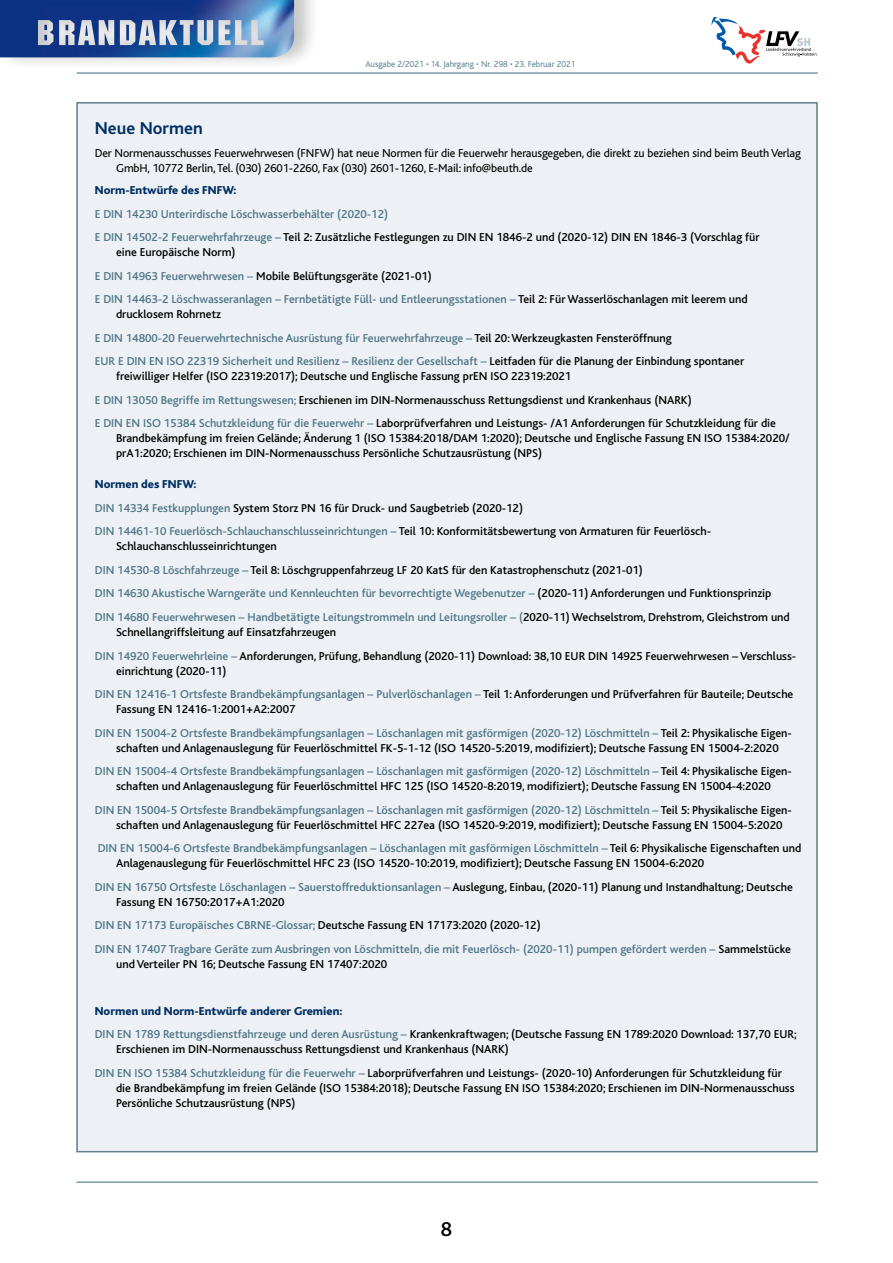
<style>
.page{position:relative;width:893px;height:1263px;background:#fff}
.page>*{position:absolute;margin:0;border:0;box-sizing:border-box;transform-origin:0 0}
.t1{font:500 21px "Bliss";color:#000}
.t2{font:700 18px "Bliss";color:#013064}
.t3{font:500 12px/23.5px "Bliss";color:#000}
.t4{font:500 12px/23.5px "Bliss";color:#4f7686}
.t5{font:12px/15px "Bliss";letter-spacing:-.01em;color:#000}
.t6{font:800 12px "Bliss";color:#013064}
.t7{font:300 9px "Bliss";color:#4f7686}
.s1{color:#000}
.s2{color:#4f7686}
.s3{font-weight:800;color:#013064}
</style>
<div class="page">
<hr style="left:77px;top:1181px;width:741px;height:2px;background:#789bad">
<hr style="left:77px;top:72px;width:741px;height:2px;background:#789bad">
<svg style="left:711px;top:17px;width:105px;height:47px"></svg>
<div style="left:0;top:0;width:320px;height:71px;background:#000;opacity:.22"></div>
<img style="left:0;top:0;width:294px;height:57px">
<div style="left:77px;top:103px;width:740px;height:1049px;background:#edf0f4"></div>
<p class="t7" style="left:365px;top:59px;width:211px">Ausgabe 2/2021 • 14. Jahrgang • Nr. 298 • 23. Februar 2021</p>
<h2 class="t2" style="left:95px;top:119px;width:109px">Neue Normen</h2>
<p class="t5" style="left:116px;top:146px;width:686px;text-indent:-21px">Der Normenausschusses Feuerwehrwesen (FNFW) hat neue Normen für die Feuerwehr herausgegeben, die direkt zu beziehen sind beim Beuth Verlag<br>GmbH, 10772 Berlin, Tel. (030) 2601-2260, Fax (030) 2601-1260, E-Mail: info@beuth.de</p>
<p class="t6" style="left:95px;top:184px;width:143px">Norm-Entwürfe des FNFW:</p>
<p class="t4" style="left:95px;top:202px;width:666px">E DIN 14230 Unterirdische Löschwasserbehälter (2020-12)<br>E DIN 14502-2 Feuerwehrfahrzeuge – <span class="s1">Teil 2: Zusätzliche Festlegungen zu DIN EN 1846-2 und (2020-12) DIN EN 1846-3 (Vorschlag für</span></p>
<p class="t4" style="left:95px;top:241px;width:654px;text-indent:21px"><span class="s1">eine Europäische Norm)<br></span>E DIN 14963 Feuerwehrwesen – <span class="s1">Mobile Belüftungsgeräte (2021-01)<br></span>E DIN 14463-2 Löschwasseranlagen – Fernbetätigte Füll- und Entleerungsstationen – <span class="s1">Teil 2: Für Wasserlöschanlagen mit leerem und</span></p>
<p class="t4" style="left:95px;top:303px;width:651px;text-indent:21px"><span class="s1">drucklosem Rohrnetz<br></span>E DIN 14800-20 Feuerwehrtechnische Ausrüstung für Feuerwehrfahrzeuge – <span class="s1">Teil 20: Werkzeugkasten Fensteröffnung<br></span>EUR E DIN EN ISO 22319 Sicherheit und Resilienz – Resilienz der Gesellschaft – <span class="s1">Leitfaden für die Planung der Einbindung spontaner</span></p>
<p class="t3" style="left:95px;top:365px;width:683px;text-indent:21px">freiwilliger Helfer (ISO 22319:2017); Deutsche und Englische Fassung prEN ISO 22319:2021<br><span class="s2">E DIN 13050 Begriffe im Rettungswesen;</span> Erschienen im DIN-Normenausschuss Rettungsdienst und Krankenhaus (NARK)<br><span class="s2">E DIN EN ISO 15384 Schutzkleidung für die Feuerwehr –</span> Laborprüfverfahren und Leistungs- /A1 Anforderungen für Schutzkleidung für die</p>
<p class="t3" style="left:116px;top:431px;width:675px;line-height:15px">Brandbekämpfung im freien Gelände; Änderung 1 (ISO 15384:2018/DAM 1:2020); Deutsche und Englische Fassung EN ISO 15384:2020/ prA1:2020; Erschienen im DIN-Normenausschuss Persönliche Schutzausrüstung (NPS)</p>
<p class="t3" style="left:95px;top:473px;width:618px"><span class="s3">Normen des FNFW:<br></span><span class="s2">DIN 14334 Festkupplungen</span> System Storz PN 16 für Druck- und Saugbetrieb (2020-12)<br><span class="s2">DIN 14461-10 Feuerlösch-Schlauchanschlusseinrichtungen –</span> Teil 10: Konformitätsbewertung von Armaturen für Feuerlösch-</p>
<p class="t3" style="left:95px;top:535px;width:696px;text-indent:21px">Schlauchanschlusseinrichtungen<br><span class="s2">DIN 14530-8 Löschfahrzeuge –</span> Teil 8: Löschgruppenfahrzeug LF 20 KatS für den Katastrophenschutz (2021-01)<br><span class="s2">DIN 14630 Akustische Warngeräte und Kennleuchten für bevorrechtigte Wegebenutzer –</span> (2020-11) Anforderungen und Funktionsprinzip <span class="s2">DIN 14680 Feuerwehrwesen – Handbetätigte Leitungstrommeln und Leitungsroller – (</span>2020-11) Wechselstrom, Drehstrom, Gleichstrom und</p>
<p class="t3" style="left:95px;top:620px;width:703px;text-indent:21px">Schnellangriffsleitung auf Einsatzfahrzeugen<br><span class="s2">DIN 14920 Feuerwehrleine –</span> Anforderungen, Prüfung, Behandlung (2020-11) Download: 38,10 EUR DIN 14925 Feuerwehrwesen – Verschluss-</p>
<p class="t3" style="left:95px;top:659px;width:700px;text-indent:21px">einrichtung (2020-11)<br><span class="s2">DIN EN 12416-1 Ortsfeste Brandbekämpfungsanlagen – Pulverlöschanlagen –</span> Teil 1: Anforderungen und Prüfverfahren für Bauteile; Deutsche</p>
<p class="t4" style="left:95px;top:697px;width:699px;text-indent:21px"><span class="s1">Fassung EN 12416-1:2001+A2:2007<br></span>DIN EN 15004-2 Ortsfeste Brandbekämpfungsanlagen – Löschanlagen mit gasförmigen (2020-12) Löschmitteln – <span class="s1">Teil 2: Physikalische Eigen-</span></p>
<p class="t3" style="left:95px;top:736px;width:699px;text-indent:21px">schaften und Anlagenauslegung für Feuerlöschmittel FK-5-1-12 (ISO 14520-5:2019, modifiziert); Deutsche Fassung EN 15004-2:2020<br><span class="s2">DIN EN 15004-4 Ortsfeste Brandbekämpfungsanlagen – Löschanlagen mit gasförmigen (2020-12) Löschmitteln –</span> Teil 4: Physikalische Eigen-</p>
<p class="t3" style="left:95px;top:774px;width:699px;text-align:center">schaften und Anlagenauslegung für Feuerlöschmittel HFC 125 (ISO 14520-8:2019, modifiziert); Deutsche Fassung EN 15004-4:2020<br><span class="s2">DIN EN 15004-5 Ortsfeste Brandbekämpfungsanlagen – Löschanlagen mit gasförmigen (2020-12) Löschmitteln –</span> Teil 5: Physikalische Eigen-</p>
<p class="t3" style="left:98px;top:813px;width:705px;text-align:center">schaften und Anlagenauslegung für Feuerlöschmittel HFC 227ea (ISO 14520-9:2019, modifiziert); Deutsche Fassung EN 15004-5:2020<br><span class="s2">DIN EN 15004-6 Ortsfeste Brandbekämpfungsanlagen – Löschanlagen mit gasförmigen Löschmitteln –</span> Teil 6: Physikalische Eigenschaften und</p>
<p class="t3" style="left:95px;top:852px;width:700px;text-indent:21px">Anlagenauslegung für Feuerlöschmittel HFC 23 (ISO 14520-10:2019, modifiziert); Deutsche Fassung EN 15004-6:2020<br><span class="s2">DIN EN 16750 Ortsfeste Löschanlagen – Sauerstoffreduktionsanlagen –</span> Auslegung, Einbau, (2020-11) Planung und Instandhaltung; Deutsche</p>
<p class="t4" style="left:95px;top:890px;width:698px;text-indent:21px"><span class="s1">Fassung EN 16750:2017+A1:2020<br></span>DIN EN 17173 Europäisches CBRNE-Glossar; <span class="s1">Deutsche Fassung EN 17173:2020 (2020-12)<br></span>DIN EN 17407 Tragbare Geräte zum Ausbringen von Löschmitteln, die mit Feuerlösch- (2020-11) pumpen gefördert werden – <span class="s1">Sammelstücke</span></p>
<p class="t3" style="left:116px;top:952px;width:273px">und Verteiler PN 16; Deutsche Fassung EN 17407:2020</p>
<p class="t3" style="left:95px;top:999px;width:704px"><span class="s3">Normen und Norm-Entwürfe anderer Gremien:<br></span><span class="s2">DIN EN 1789 Rettungsdienstfahrzeuge und deren Ausrüstung –</span> Krankenkraftwagen; (Deutsche Fassung EN 1789:2020 Download: 137,70 EUR;</p>
<p class="t3" style="left:95px;top:1038px;width:689px;text-indent:21px">Erschienen im DIN-Normenausschuss Rettungsdienst und Krankenhaus (NARK)<br><span class="s2">DIN EN ISO 15384 Schutzkleidung für die Feuerwehr –</span> Laborprüfverfahren und Leistungs- (2020-10) Anforderungen für Schutzkleidung für</p>
<p class="t3" style="left:116px;top:1080px;width:680px;line-height:15px">die Brandbekämpfung im freien Gelände (ISO 15384:2018); Deutsche Fassung EN ISO 15384:2020; Erschienen im DIN-Normenausschuss<br>Persönliche Schutzausrüstung (NPS)</p>
<h1 class="t1" style="left:441px;top:1218px;width:13px">8</h1>
</div>
